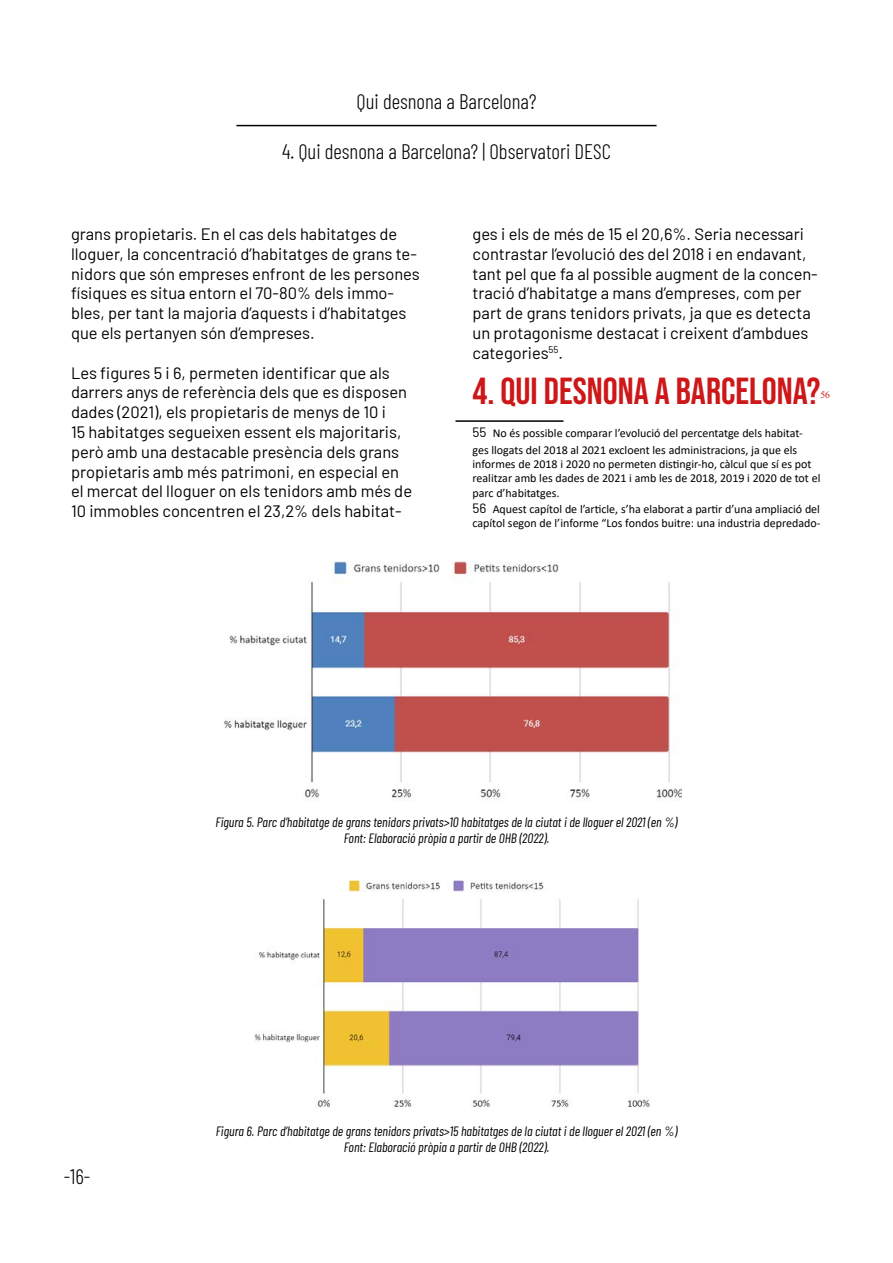
<style>
.page{position:relative;width:893px;height:1263px;background:#fff}
.page>*{position:absolute;margin:0;border:0;box-sizing:border-box;transform-origin:0 0}
.t1{font:37.5px "Bebas Neue";color:#cd1719}
.t2{font:300 21px "Barlow Condensed";color:#000}
.t3{font:16.5px/19.8px "Barlow";color:#000}
.t4{font:italic 13.5px/16.2px "Barlow Condensed";color:#000;text-align:center}
.t5{font:12px/14.4px "Calibri";color:#000}
.t6{font:9.6px "Times New Roman";color:#cd1719}
.s1{font-family:"Barlow";font-size:13.5px}
</style>
<div class="page">
<hr style="left:236px;top:125px;width:421px;height:1px;background:#000">
<hr style="left:455px;top:420px;width:108px;height:2px;background:#000">
<img style="left:224px;top:561px;width:457px;height:240px">
<img style="left:254px;top:879px;width:396px;height:229px">
<p class="t2" style="left:356px;top:87px;width:181px">Qui desnona a Barcelona?</p>
<p class="t2" style="left:282px;top:137px;width:330px">4. Qui desnona a Barcelona? | Observatori DESC</p>
<p class="t3" style="left:71px;top:223px;width:350px">grans propietaris. En el cas dels habitatges de lloguer, la concentració d’habitatges de grans te&shy;nidors que són empreses enfront de les persones físiques es situa entorn el 70-80% dels immo&shy;bles, per tant la majoria d’aquests i d’habitatges que els pertanyen són d’empreses.</p>
<p class="t3" style="left:71px;top:362px;width:343px">Les figures 5 i 6, permeten identificar que als darrers anys de referència dels que es disposen dades (2021), els propietaris de menys de 10 i<br>15 habitatges segueixen essent els majoritaris, però amb una destacable presència dels grans propietaris amb més patrimoni, en especial en el mercat del lloguer on els tenidors amb més de 10 immobles concentren el 23,2% dels habitat-</p>
<p class="t3" style="left:472px;top:223px;width:347px">ges i els de més de 15 el 20,6%. Seria necessari contrastar l’evolució des del 2018 i en endavant, tant pel que fa al possible augment de la concen&shy;tració d’habitatge a mans d’empreses, com per part de grans tenidors privats, ja que es detecta un protagonisme destacat i creixent d’ambdues categories<sup>55</sup>.</p>
<h1 class="t1" style="left:472px;top:370px;width:349px">4. QUI DESNONA A BARCELONA?</h1>
<p class="t6" style="left:820px;top:388px;width:11px">56</p>
<p class="t5" style="left:472px;top:425px;width:332px;line-height:16.2px"><span class="s1">55</span> No és possible comparar l’evolució del percentatge dels habitat&shy;ges llogats del 2018 al 2021 excloent les administracions, ja que els</p>
<p class="t5" style="left:472px;top:456px;width:349px">informes de 2018 i 2020 no permeten distingir-ho, càlcul que sí es pot realitzar amb les dades de 2021 i amb les de 2018, 2019 i 2020 de tot el parc d’habitatges.</p>
<p class="t5" style="left:472px;top:501px;width:349px"><span class="s1">56</span> Aquest capítol de l’article, s’ha elaborat a partir d’una ampliació del capítol segon de l’informe “Los fondos buitre: una industria depredado-</p>
<p class="t4" style="left:215px;top:813px;width:464px">Figura 5. Parc d’habitatge de grans tenidors privats&gt;10 habitatges de la ciutat i de lloguer el 2021 (en %)<br>Font: Elaboració pròpia a partir de OHB (2022).</p>
<p class="t2" style="left:64px;top:1162px;width:28px">-16-</p>
<p class="t4" style="left:216px;top:1122px;width:463px">Figura 6. Parc d’habitatge de grans tenidors privats&gt;15 habitatges de la ciutat i de lloguer el 2021 (en %)<br>Font: Elaboració pròpia a partir de OHB (2022).</p>
</div>
